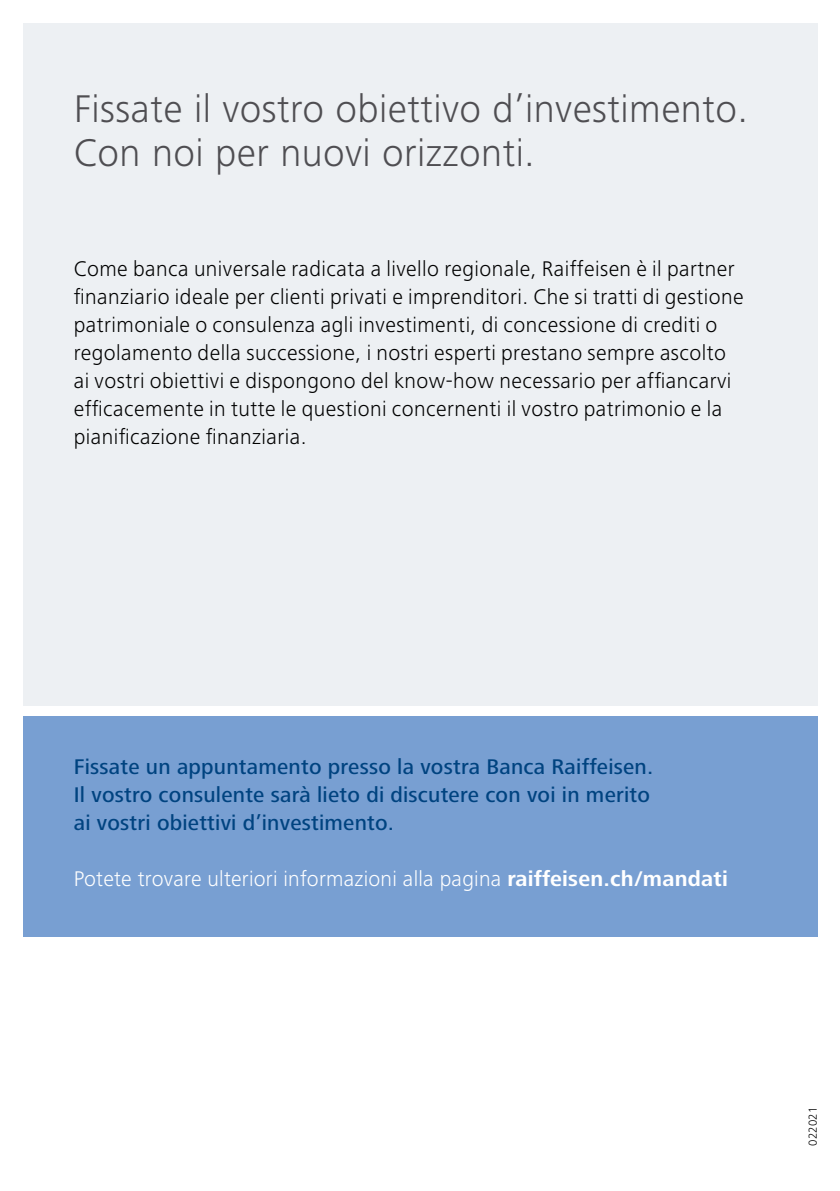
<style>
.page{position:relative;width:840px;height:1191px;background:#fff}
.page>*{position:absolute;margin:0;border:0;box-sizing:border-box;transform-origin:0 0}
.t1{font:300 40px/44px "Frutiger Next LT";letter-spacing:.01em;color:#4f4e52}
.t2{font:300 22px/28px "Frutiger Next LT";letter-spacing:.02em;color:#000}
.t3{font:500 22px/28px "Frutiger Next LT";letter-spacing:.01em;color:#004380}
.t4{font:300 22px "Frutiger Next LT";letter-spacing:.01em;color:#fff}
.t5{font:300 12px "Frutiger Next LT";letter-spacing:.01em;color:#000}
.s1{font-weight:700}
</style>
<div class="page">
<div style="left:23px;top:717px;width:793px;height:220px;background:#789fd2"></div>
<div style="left:23px;top:23px;width:793px;height:682px;background:#edf0f3"></div>
<h1 class="t1" style="left:74px;top:86px;width:675px">Fissate il vostro obiettivo d’investimento.<br>Con noi per nuovi orizzonti.</h1>
<p class="t2" style="left:74px;top:254px;width:671px">Come banca universale radicata a livello regionale, Raiffeisen è il partner finanziario ideale per clienti privati e imprenditori. Che si tratti di gestione patrimoniale o consulenza agli investimenti, di concessione di crediti o regolamento della successione, i nostri esperti prestano sempre ascolto ai vostri obiettivi e dispongono del know-how necessario per affiancarvi efficacemente in tutte le questioni concernenti il vostro patrimonio e la pianificazione finanziaria.</p>
<p class="t3" style="left:74px;top:752px;width:580px">Fissate un appuntamento presso la vostra Banca Raiffeisen.<br>Il vostro consulente sarà lieto di discutere con voi in merito ai vostri obiettivi d’investimento.</p>
<p class="t4" style="left:74px;top:866px;width:655px">Potete trovare ulteriori informazioni alla pagina <span class="s1">raiffeisen.ch/mandati</span></p>
<p class="t5" style="left:805px;top:1145px;width:40px;rotate:-90deg">022021</p>
</div>
